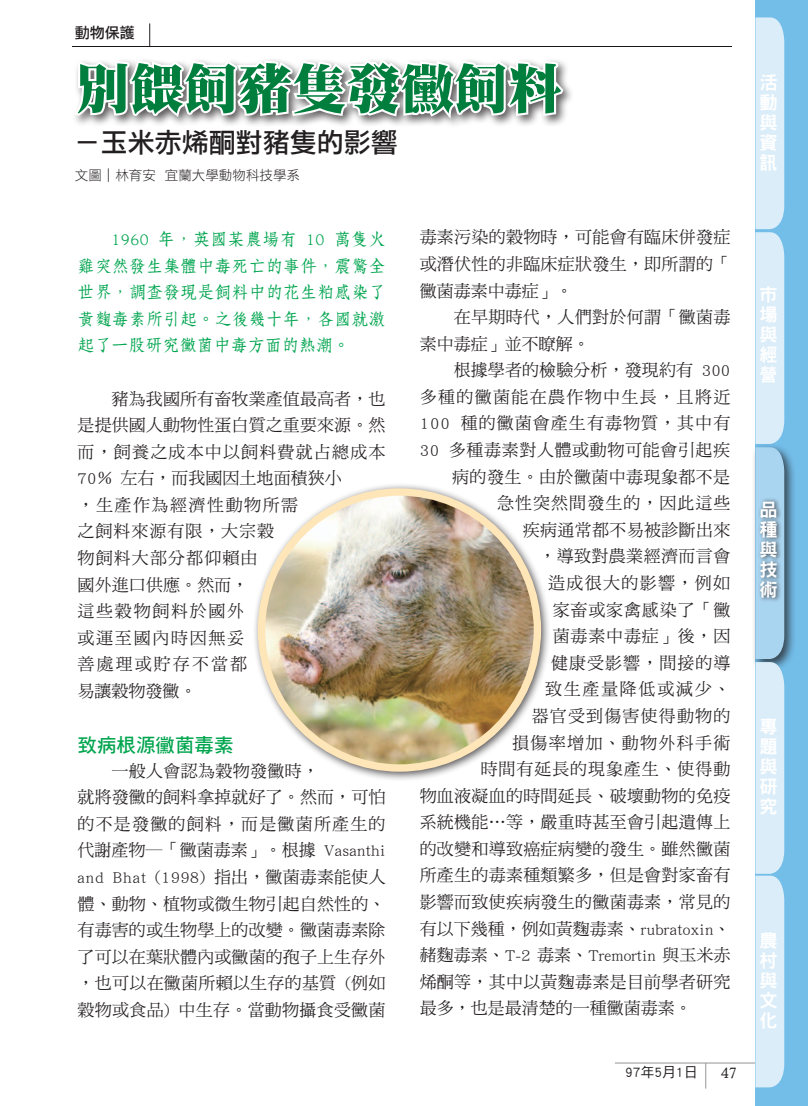
<style>
.page{position:relative;width:808px;height:1106px;background:#fff}
.page>*{position:absolute;margin:0;border:0;box-sizing:border-box;transform-origin:0 0}
.t1{font:54px "DF Ming Std W12";color:#007e3d}
.t2{font:27px "DF Li Hei Std W5";color:#231f20}
.t3{font:19.5px "DF Hei Std W7";color:#00a54f}
.t4{font:18.15px/20.1px "DF Hei Std W9";color:#fff;text-align:justify}
.t5{font:16.95px/26.5px "DF Ming Std W5";letter-spacing:.015em;color:#231f20}
.t6{font:16.95px/26.5px "DF Ming Std W5";letter-spacing:.055em;color:#231f20}
.t7{font:16.95px/26.5px "DF Fang Song Std W6";letter-spacing:.005em;color:#00a54f;text-align:justify}
.t8{font:16.95px "DF Ming Std W5";letter-spacing:.06em;color:#231f20}
.t9{font:16.95px "DF Ming Std W5";letter-spacing:.08em;color:#231f20}
.t10{font:16.95px "DF Ming Std W5";letter-spacing:.05em;color:#231f20}
.t11{font:16.95px "DF Ming Std W5";letter-spacing:.035em;color:#231f20}
.t12{font:16.95px "DF Ming Std W5";letter-spacing:.075em;color:#231f20}
.t13{font:16.95px "DF Ming Std W5";letter-spacing:.07em;color:#231f20}
.t14{font:16.95px "DF Ming Std W5";letter-spacing:.1em;color:#231f20}
.t15{font:15px "DF Li Hei Std W5";color:#231f20}
.t16{font:15px "Calisto";color:#231f20}
.t17{font:13.95px "DF Hei Std W5";color:#231f20}
.t18{font:13.5px "DF Li Hei Std W3";color:#231f20}
</style>
<div class="page">
<hr style="left:615px;top:1062px;width:143px;height:1px;background:#939598">
<svg style="left:705px;top:1063px;width:1px;height:25px"></svg>
<svg style="left:72px;top:23px;width:494px;height:102px"></svg>
<div style="left:755px;top:0;width:53px;height:1106px;background:#73bde9"></div>
<div style="left:751px;top:443px;width:52px;height:234px;background:#231f20;opacity:.75"></div>
<div style="left:756px;top:497px;width:41px;height:136px;background:#231f20;opacity:.75"></div>
<svg style="left:755px;top:17px;width:29px;height:1071px;background:#c8e1f1"></svg>
<div style="left:252px;top:482px;width:306px;height:307px;background:#231f20;opacity:.75"></div>
<img style="left:261px;top:492px;width:276px;height:276px;border-radius:138px">
<div style="left:258px;top:488px;width:283px;height:283px;border:7px solid #fee6b9;border-radius:50%"></div>
<p class="t15" style="left:75px;top:24px;width:61px">動物保護</p>
<h1 class="t1" style="left:76px;top:59px;width:488px">別餵飼豬隻發黴飼料</h1>
<h2 class="t2" style="left:74px;top:127px;width:325px">－玉米赤烯酮對豬隻的影響</h2>
<p class="t18" style="left:75px;top:168px;width:226px">文圖｜林育安 宜蘭大學動物科技學系</p>
<p class="t7" style="left:78px;top:225px;width:309px;text-indent:34px">1960 年，英國某農場有 10 萬隻火雞突然發生集體中毒死亡的事件，震驚全世界，調查發現是飼料中的花生粕感染了黃麴毒素所引起。之後幾十年，各國就激起了一股研究黴菌中毒方面的熱潮。</p>
<p class="t6" style="left:78px;top:385px;width:309px;text-indent:34px">豬為我國所有畜牧業產值最高者，也是提供國人動物性蛋白質之重要來源。然而，飼養之成本中以飼料費就占總成本<br>70％ 左右，而我國因土地面積狹小<br>，生產作為經濟性動物所需<br>之飼料來源有限，大宗穀<br>物飼料大部分都仰賴由<br>國外進口供應。然而，<br>這些穀物飼料於國外<br>或運至國內時因無妥<br>善處理或貯存不當都<br>易讓穀物發黴。</p>
<p class="t3" style="left:78px;top:734px;width:157px">致病根源黴菌毒素</p>
<p class="t5" style="left:78px;top:757px;width:310px;text-indent:34px">一般人會認為穀物發黴時，<br>就將發黴的飼料拿掉就好了。然而，可怕的不是發黴的飼料，而是黴菌所產生的代謝產物─「黴菌毒素」。根據 Vasanthi and Bhat (1998) 指出，黴菌毒素能使人體、動物、植物或微生物引起自然性的、有毒害的或生物學上的改變。黴菌毒素除了可以在葉狀體內或黴菌的孢子上生存外，也可以在黴菌所賴以生存的基質 (例如穀物或食品) 中生存。當動物攝食受黴菌</p>
<p class="t5" style="left:420px;top:224px;width:312px;text-align:justify">毒素污染的穀物時，可能會有臨床併發症或潛伏性的非臨床症狀發生，即所謂的「黴菌毒素中毒症」。</p>
<p class="t5" style="left:420px;top:303px;width:312px;text-indent:34px">在早期時代，人們對於何謂「黴菌毒素中毒症」並不瞭解。</p>
<p class="t5" style="left:454px;top:357px;width:278px">根據學者的檢驗分析，發現約有 300</p>
<p class="t9" style="left:420px;top:387px;width:312px">多種的黴菌能在農作物中生長，且將近</p>
<p class="t8" style="left:420px;top:414px;width:312px">100 種的黴菌會產生有毒物質，其中有</p>
<p class="t11" style="left:420px;top:441px;width:312px">30 多種毒素對人體或動物可能會引起疾</p>
<p class="t5" style="left:452px;top:463px;width:279px">病的發生。由於黴菌中毒現象都不是</p>
<p class="t8" style="left:497px;top:494px;width:235px">急性突然間發生的，因此這些</p>
<p class="t5" style="left:523px;top:516px;width:209px">疾病通常都不易被診斷出來</p>
<p class="t5" style="left:539px;top:543px;width:193px">，導致對農業經濟而言會</p>
<p class="t9" style="left:548px;top:574px;width:184px">造成很大的影響，例如</p>
<p class="t10" style="left:553px;top:600px;width:179px">家畜或家禽感染了「黴</p>
<p class="t5" style="left:553px;top:622px;width:179px">菌毒素中毒症」後，因</p>
<p class="t8" style="left:551px;top:653px;width:181px">健康受影響，間接的導</p>
<p class="t14" style="left:545px;top:680px;width:187px">致生產量降低或減少、</p>
<p class="t13" style="left:532px;top:706px;width:200px">器官受到傷害使得動物的</p>
<p class="t12" style="left:512px;top:733px;width:220px">損傷率增加、動物外科手術</p>
<p class="t10" style="left:481px;top:760px;width:251px">時間有延長的現象產生、使得動</p>
<p class="t5" style="left:420px;top:782px;width:312px">物血液凝血的時間延長、破壞動物的免疫</p>
<p class="t5" style="left:420px;top:808px;width:312px">系統機能…等，嚴重時甚至會引起遺傳上</p>
<p class="t5" style="left:420px;top:835px;width:312px">的改變和導致癌症病變的發生。雖然黴菌</p>
<p class="t5" style="left:420px;top:861px;width:312px">所產生的毒素種類繁多，但是會對家畜有</p>
<p class="t5" style="left:420px;top:888px;width:312px">影響而致使疾病發生的黴菌毒素，常見的</p>
<p class="t5" style="left:420px;top:915px;width:312px">有以下幾種，例如黃麴毒素、rubratoxin、</p>
<p class="t5" style="left:420px;top:941px;width:312px">赭麴毒素、T-2 毒素、Tremortin 與玉米赤</p>
<p class="t5" style="left:420px;top:968px;width:312px">烯酮等，其中以黃麴毒素是目前學者研究</p>
<p class="t5" style="left:420px;top:994px;width:274px">最多，也是最清楚的一種黴菌毒素。</p>
<p class="t17" style="left:625px;top:1064px;width:74px">97年5月1日</p>
<p class="t16" style="left:721px;top:1064px;width:17px">47</p>
<p class="t4" style="left:759px;top:72px;width:19px">活動與資訊</p>
<p class="t4" style="left:759px;top:284px;width:19px">市場與經營</p>
<p class="t4" style="left:759px;top:498px;width:19px">品種與技術</p>
<p class="t4" style="left:759px;top:716px;width:19px">專題與研究</p>
<p class="t4" style="left:759px;top:929px;width:19px">農村與文化</p>
<p class="t4" style="left:759px;top:930px;width:19px">活動</p>
<p class="t4" style="left:759px;top:990px;width:19px">資訊</p>
</div>
